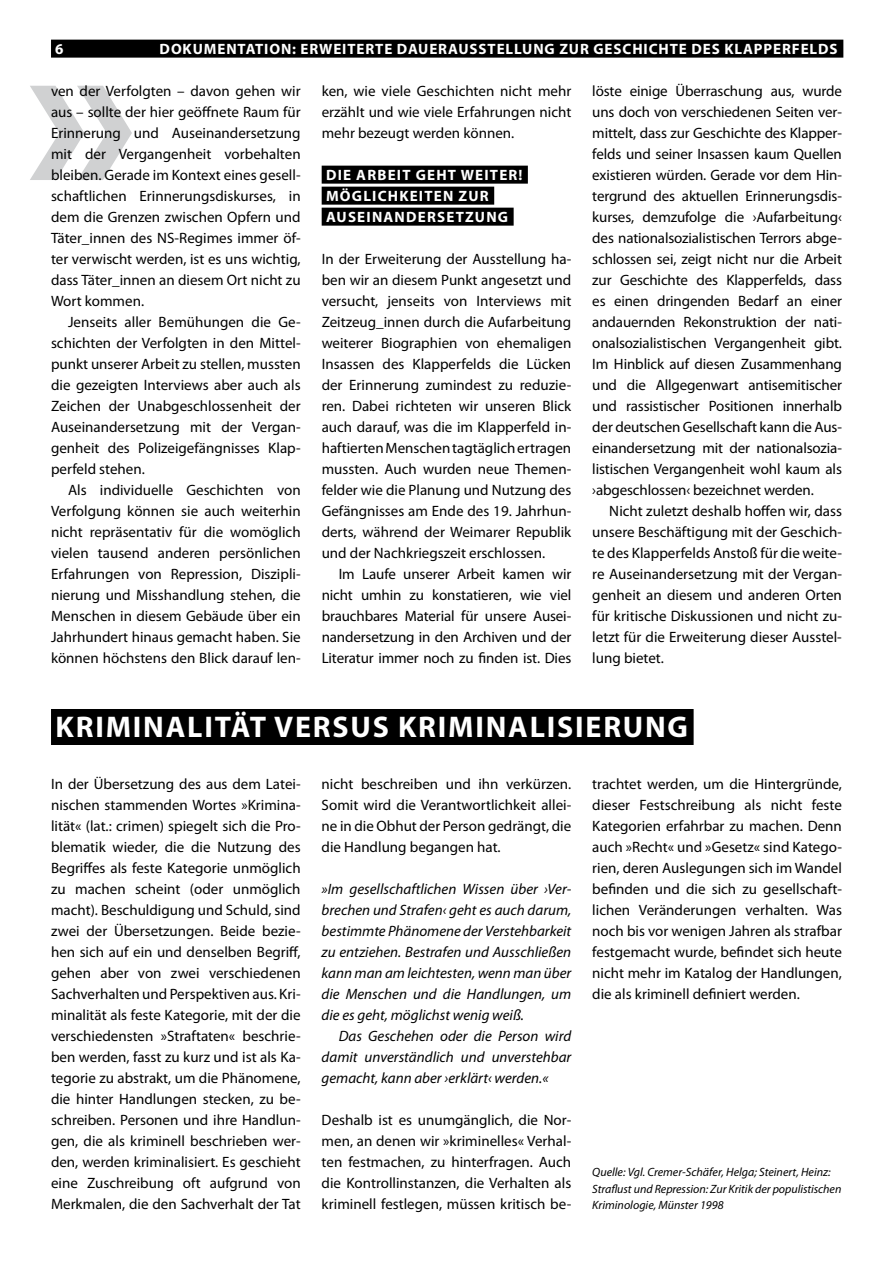
<style>
.page{position:relative;width:893px;height:1263px;background:#fff}
.page>*{position:absolute;margin:0;border:0;box-sizing:border-box;transform-origin:0 0}
.t1{font:700 30px "Myriad Pro";letter-spacing:.06em;color:#fff}
.t2{font:15px/21px "Myriad Pro";color:#000;text-align:justify}
.t3{font:italic 15px/21px "Myriad Pro";color:#000;text-align:justify}
.t4{font:700 15px "Myriad Pro";letter-spacing:.06em;color:#fff}
.t5{font:700 15px/21px "Myriad Pro";letter-spacing:.08em;color:#fff}
.t6{font:italic 12px/16.5px "Myriad Pro";color:#000}
</style>
<div class="page">
<div style="left:51px;top:40px;width:792px;height:18px;background:#000"></div>
<svg style="left:30px;top:86px;width:102px;height:94px"></svg>
<div style="left:322px;top:166px;width:206px;height:18px;background:#000"></div>
<div style="left:322px;top:187px;width:172px;height:18px;background:#000"></div>
<div style="left:322px;top:208px;width:192px;height:18px;background:#000"></div>
<div style="left:51px;top:709px;width:643px;height:36px;background:#000"></div>
<p class="t4" style="left:55px;top:39px;width:10px">6</p>
<p class="t4" style="left:160px;top:39px;width:594px">DOKUMENTATION: ERWEITERTE DAUERAUSSTELLUNG ZUR GESCHICHTE DES KLAPP</p>
<p class="t4" style="left:773px;top:39px;width:66px">ERFELDS</p>
<p class="t2" style="left:51px;top:80px;width:251px">ven der Verfolgten – davon gehen wir aus – sollte der hier geöffnete Raum für Erinnerung und Auseinandersetzung mit der Vergangenheit vorbehalten bleiben. Gerade im Kontext eines gesell&shy;schaftlichen Erinnerungsdiskurses, in dem die Grenzen zwischen Opfern und Täter_innen des NS-Regimes immer öf&shy;ter verwischt werden, ist es uns wichtig, dass Täter_innen an diesem Ort nicht zu Wort kommen.</p>
<p class="t2" style="left:51px;top:311px;width:251px;text-indent:17px">Jenseits aller Bemühungen die Ge&shy;schichten der Verfolgten in den Mittel&shy;punkt unserer Arbeit zu stellen, mussten die gezeigten Interviews aber auch als Zeichen der Unabgeschlossenheit der Auseinandersetzung mit der Vergan&shy;genheit des Polizeigefängnisses Klap&shy;perfeld stehen.</p>
<p class="t2" style="left:51px;top:479px;width:251px;text-indent:17px">Als individuelle Geschichten von Verfolgung können sie auch weiterhin nicht repräsentativ für die womöglich vielen tausend anderen persönlichen Erfahrungen von Repression, Diszipli&shy;nierung und Misshandlung stehen, die Menschen in diesem Gebäude über ein Jahrhundert hinaus gemacht haben. Sie können höchstens den Blick darauf len-</p>
<p class="t2" style="left:592px;top:80px;width:251px">löste einige Überraschung aus, wurde uns doch von verschiedenen Seiten ver&shy;mittelt, dass zur Geschichte des Klapper&shy;felds und seiner Insassen kaum Quellen existieren würden. Gerade vor dem Hin&shy;tergrund des aktuellen Erinnerungsdis&shy;kurses, demzufolge die ›Aufarbeitung‹ des nationalsozialistischen Terrors abge&shy;schlossen sei, zeigt nicht nur die Arbeit zur Geschichte des Klapperfelds, dass es einen dringenden Bedarf an einer andauernden Rekonstruktion der nati&shy;onalsozialistischen Vergangenheit gibt.<br>Im Hinblick auf diesen Zusammenhang und die Allgegenwart antisemitischer und rassistischer Positionen innerhalb der deutschen Gesellschaft kann die Aus&shy;einandersetzung mit der nationalsozia&shy;listischen Vergangenheit wohl kaum als ›abgeschlossen‹ bezeichnet werden.</p>
<p class="t2" style="left:592px;top:500px;width:251px;text-indent:17px">Nicht zuletzt deshalb hoffen wir, dass unsere Beschäftigung mit der Geschich&shy;te des Klapperfelds Anstoß für die weite&shy;re Auseinandersetzung mit der Vergan&shy;genheit an diesem und anderen Orten für kritische Diskussionen und nicht zu&shy;letzt für die Erweiterung dieser Ausstel&shy;lung bietet.</p>
<p class="t2" style="left:322px;top:80px;width:251px">ken, wie viele Geschichten nicht mehr erzählt und wie viele Erfahrungen nicht mehr bezeugt werden können.</p>
<p class="t5" style="left:326px;top:164px;width:198px">DI E ARBEIT GEHT WEITER!<br>MÖGLICHKEITEN ZUR<br>AUSEINANDERSETZUNG</p>
<p class="t2" style="left:322px;top:248px;width:251px">In der Erweiterung der Ausstellung ha&shy;ben wir an diesem Punkt angesetzt und versucht, jenseits von Interviews mit Zeitzeug_innen durch die Aufarbeitung weiterer Biographien von ehemaligen Insassen des Klapperfelds die Lücken der Erinnerung zumindest zu reduzie&shy;ren. Dabei richteten wir unseren Blick auch darauf, was die im Klapperfeld in&shy;haftierten Menschen tagtäglich ertragen mussten. Auch wurden neue Themen&shy;felder wie die Planung und Nutzung des Gefängnisses am Ende des 19. Jahrhun&shy;derts, während der Weimarer Republik und der Nachkriegszeit erschlossen.</p>
<p class="t2" style="left:322px;top:563px;width:251px;text-indent:17px">Im Laufe unserer Arbeit kamen wir nicht umhin zu konstatieren, wie viel brauchbares Material für unsere Ausei&shy;nandersetzung in den Archiven und der Literatur immer noch zu finden ist. Dies</p>
<h1 class="t1" style="left:56px;top:708px;width:634px">KRIMINALITÄT VERSUS KRIMINALISIERUNG</h1>
<p class="t2" style="left:51px;top:773px;width:251px">In der Übersetzung des aus dem Latei&shy;nischen stammenden Wortes »Krimina&shy;lität« (lat.: crimen) spiegelt sich die Pro&shy;blematik wieder, die die Nutzung des Begriffes als feste Kategorie unmöglich zu machen scheint (oder unmöglich macht). Beschuldigung und Schuld, sind zwei der Übersetzungen. Beide bezie&shy;hen sich auf ein und denselben Begriff, gehen aber von zwei verschiedenen Sachverhalten und Perspektiven aus. Kri&shy;minalität als feste Kategorie, mit der die verschiedensten »Straftaten« beschrie&shy;ben werden, fasst zu kurz und ist als Ka&shy;tegorie zu abstrakt, um die Phänomene, die hinter Handlungen stecken, zu be&shy;schreiben. Personen und ihre Handlun&shy;gen, die als kriminell beschrieben wer&shy;den, werden kriminalisiert. Es geschieht eine Zuschreibung oft aufgrund von Merkmalen, die den Sachverhalt der Tat</p>
<p class="t2" style="left:322px;top:773px;width:251px">nicht beschreiben und ihn verkürzen.<br>Somit wird die Verantwortlichkeit allei&shy;ne in die Obhut der Person gedrängt, die die Handlung begangen hat.</p>
<p class="t3" style="left:322px;top:878px;width:251px">»Im gesellschaftlichen Wissen über ›Ver&shy;brechen und Strafen‹ geht es auch darum, bestimmte Phänomene der Verstehbarkeit zu entziehen. Bestrafen und Ausschließen kann man am leichtesten, wenn man über die Menschen und die Handlungen, um die es geht, möglichst wenig weiß.</p>
<p class="t3" style="left:322px;top:1025px;width:251px;text-indent:17px">Das Geschehen oder die Person wird damit unverständlich und unverstehbar gemacht, kann aber ›erklärt‹ werden.«</p>
<p class="t2" style="left:322px;top:1109px;width:251px">Deshalb ist es unumgänglich, die Nor&shy;men, an denen wir »kriminelles« Verhal&shy;ten festmachen, zu hinterfragen. Auch die Kontrollinstanzen, die Verhalten als kriminell festlegen, müssen kritisch be-</p>
<p class="t2" style="left:592px;top:773px;width:251px">trachtet werden, um die Hintergründe, dieser Festschreibung als nicht feste Kategorien erfahrbar zu machen. Denn auch »Recht« und »Gesetz« sind Katego&shy;rien, deren Auslegungen sich im Wandel befinden und die sich zu gesellschaft&shy;lichen Veränderungen verhalten. Was noch bis vor wenigen Jahren als strafbar festgemacht wurde, befindet sich heute nicht mehr im Katalog der Handlungen, die als kriminell definiert werden.</p>
<p class="t6" style="left:592px;top:1164px;width:251px">Quelle: Vgl. Cremer-Schäfer, Helga; Steinert, Heinz:<br>Straflust und Repression: Zur Kritik der populistischen<br>Kriminologie, Münster 1998</p>
</div>
